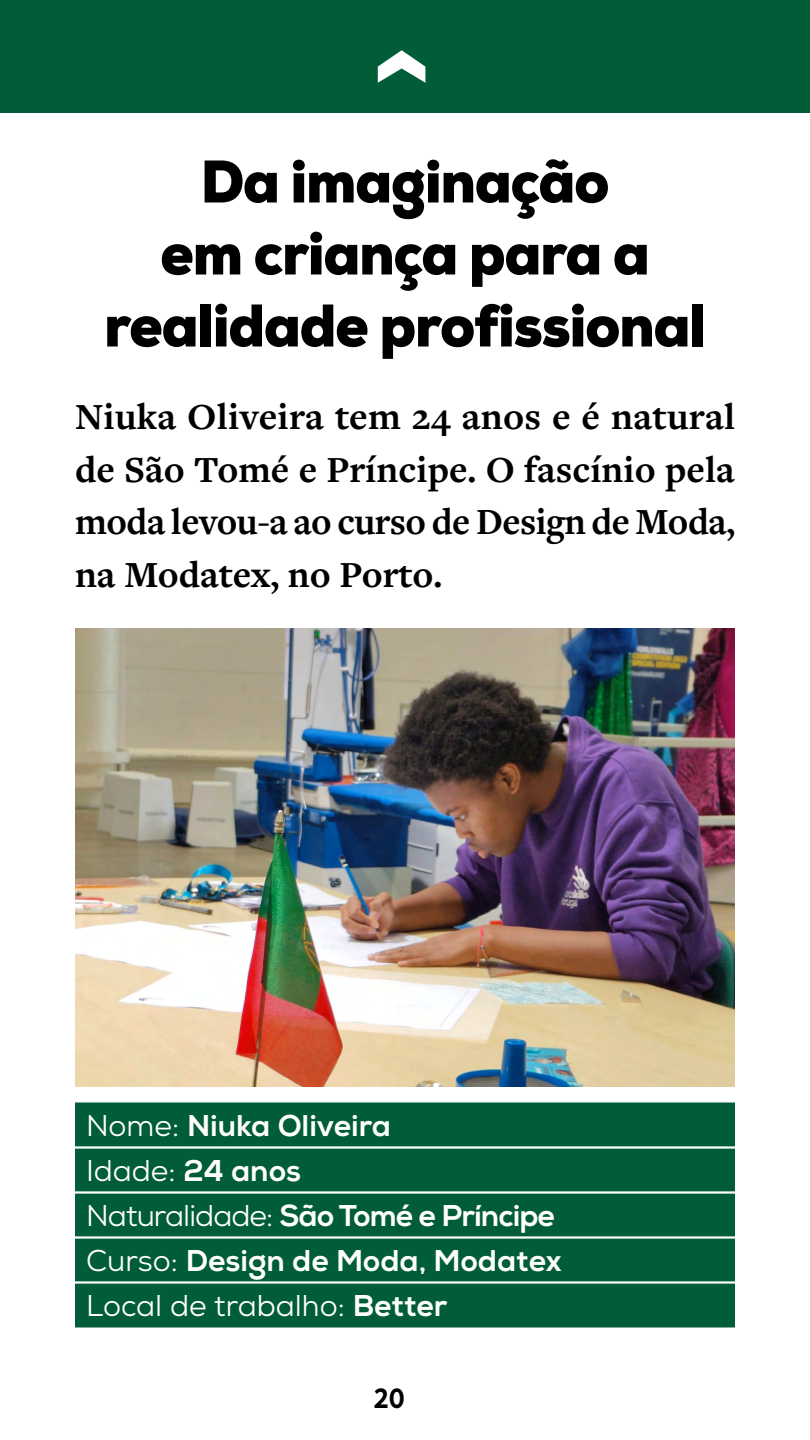
<style>
.page{position:relative;width:810px;height:1440px;background:#fff}
.page>*{position:absolute;margin:0;border:0;box-sizing:border-box;transform-origin:0 0}
.t1{font:900 60px/72px "Nexa";letter-spacing:-.02em;color:#000;text-align:center;scale:.95 1}
.t2{font:700 38.25px/52.5px "Freight Text Pro";letter-spacing:-.015em;color:#000;text-align:justify}
.t3{font:800 30px/45px "Nexa";letter-spacing:-.005em;color:#fff}
.t4{font:700 30px "Arboria";color:#000;scale:.9 1}
.s1{font-weight:400}
</style>
<div class="page">
<div style="left:0;top:0;width:810px;height:112px;background:#005d37"></div>
<svg style="left:378px;top:50px;width:47px;height:33px"></svg>
<div style="left:75px;top:1102px;width:660px;height:226px;background:#005d37"></div>
<hr style="left:75px;top:1146px;width:660px;height:3px;background:#fff">
<hr style="left:75px;top:1191px;width:660px;height:3px;background:#fff">
<hr style="left:75px;top:1236px;width:660px;height:3px;background:#fff">
<hr style="left:75px;top:1281px;width:660px;height:3px;background:#fff">
<img style="left:75px;top:628px;width:660px;height:459px">
<h1 class="t1" style="left:104px;top:146px;width:635px">Da imaginação<br>em criança para a realidade profissional</h1>
<p class="t2" style="left:75px;top:389px;width:662px">Niuka Oliveira tem 24 anos e é natural de São Tomé e Príncipe. O fascínio pela moda levou-a ao curso de Design de Moda, na Modatex, no Porto.</p>
<p class="t3" style="left:86px;top:1104px;width:477px"><span class="s1">Nome:</span> Niuka Oliveira<br><span class="s1">Idade:</span> 24 anos<br><span class="s1">Naturalidade:</span> São Tomé e Príncipe<br><span class="s1">Curso:</span> Design de Moda, Modatex<br><span class="s1">Local de trabalho:</span> Better</p>
<p class="t4" style="left:374px;top:1378px;width:36px">20</p>
</div>
